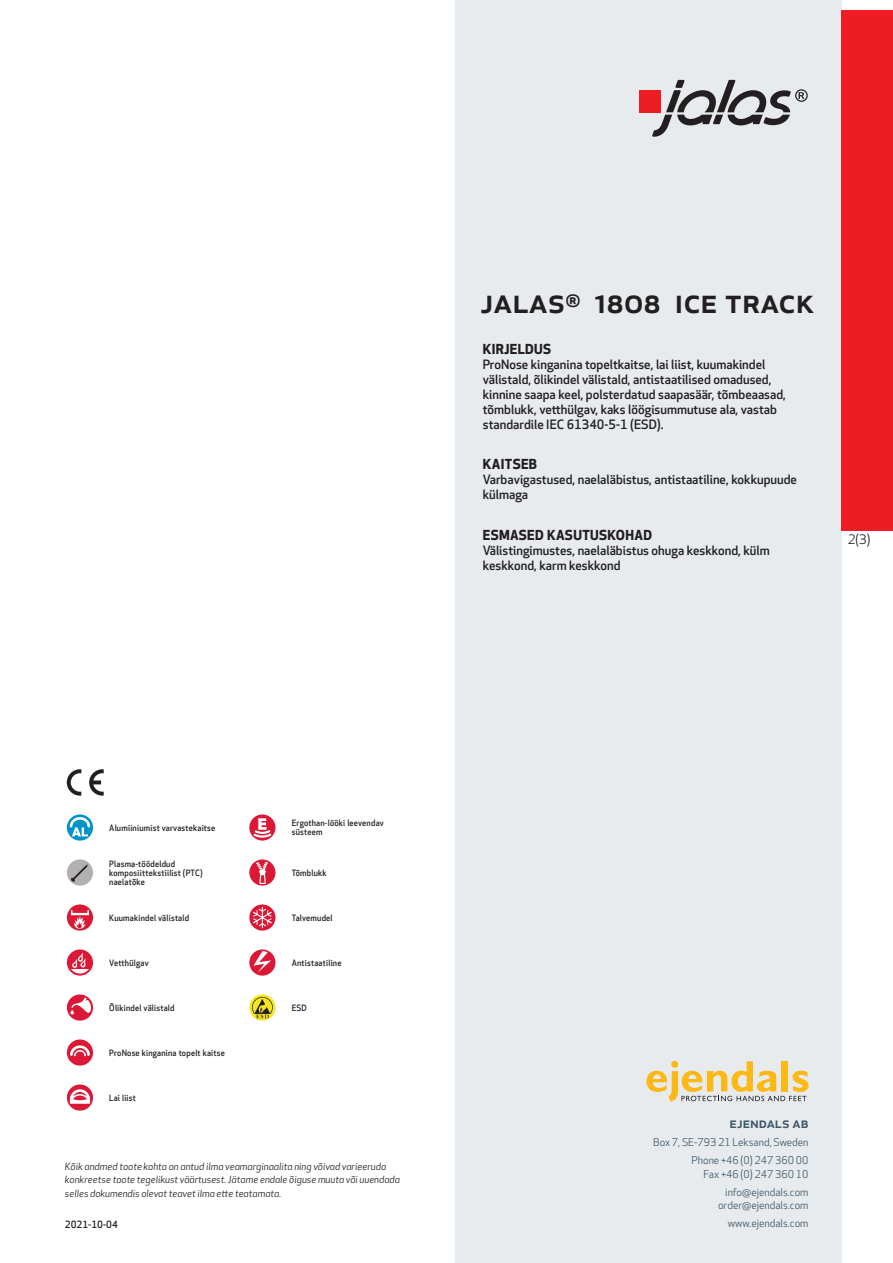
<style>
.page{position:relative;width:893px;height:1263px;background:#fff}
.page>*{position:absolute;margin:0;border:0;box-sizing:border-box;transform-origin:0 0}
.prodname{font:500 34.5px "Apex New";color:#231f20}
.t1{font:500 15px "Apex New";color:#405968}
.Funktion_body{font:700 13.5px "Apex New";letter-spacing:.025em;color:#231f20}
.t2{font:12.75px "Apex New";color:#231f20}
.Funktion_body-2{font:500 12.6px/15px "Apex New";color:#231f20}
.t3{font:10.5px/18px "Apex New";color:#405968;text-align:right}
.t4{font:italic 9.75px/13.5px "Apex New";color:#231f20}
.t5{font:500 9.75px "Apex New";color:#231f20}
.Funktion_body-3{font:500 8.55px/9px "Apex New";letter-spacing:.025em;color:#231f20;scale:.95 1}
</style>
<div class="page">
<div style="left:455px;top:0;width:387px;height:1263px;background:#e8ebee"></div>
<svg style="left:646px;top:1061px;width:162px;height:40px"></svg>
<div style="left:842px;top:11px;width:51px;height:520px;background:#ee1d23"></div>
<div style="left:639px;top:90px;width:22px;height:22px;background:#ee1d23"></div>
<svg style="left:652px;top:80px;width:156px;height:57px"></svg>
<svg style="left:67px;top:814px;width:26px;height:27px"></svg>
<svg style="left:70px;top:817px;width:20px;height:19px"></svg>
<div style="left:67px;top:859px;width:26px;height:27px;background:#b3b0b3;border-radius:50%"></div>
<svg style="left:71px;top:864px;width:17px;height:18px"></svg>
<svg style="left:67px;top:904px;width:26px;height:27px"></svg>
<svg style="left:71px;top:910px;width:18px;height:19px"></svg>
<svg style="left:67px;top:949px;width:26px;height:27px"></svg>
<svg style="left:71px;top:953px;width:18px;height:20px"></svg>
<svg style="left:67px;top:994px;width:26px;height:27px"></svg>
<svg style="left:70px;top:997px;width:21px;height:17px"></svg>
<div style="left:67px;top:1039px;width:26px;height:27px;background:#db1836;border-radius:50%"></div>
<svg style="left:70px;top:1045px;width:20px;height:11px"></svg>
<svg style="left:67px;top:1084px;width:26px;height:27px"></svg>
<svg style="left:70px;top:1089px;width:20px;height:15px"></svg>
<svg style="left:249px;top:814px;width:26px;height:27px"></svg>
<svg style="left:252px;top:818px;width:21px;height:21px"></svg>
<div style="left:249px;top:859px;width:26px;height:27px;background:#db1836;border-radius:50%"></div>
<svg style="left:256px;top:862px;width:12px;height:22px"></svg>
<svg style="left:249px;top:904px;width:26px;height:27px"></svg>
<svg style="left:253px;top:907px;width:19px;height:21px"></svg>
<svg style="left:249px;top:949px;width:26px;height:27px"></svg>
<svg style="left:254px;top:951px;width:17px;height:21px"></svg>
<svg style="left:249px;top:994px;width:26px;height:26px"></svg>
<svg style="left:252px;top:997px;width:21px;height:21px"></svg>
<svg style="left:89px;top:769px;width:15px;height:27px"></svg>
<svg style="left:67px;top:769px;width:14px;height:27px"></svg>
<p class="prodname" style="left:480px;top:277px;width:336px">JALAS<sup>®</sup> 1808 ICE TRACK</p>
<p class="Funktion_body" style="left:483px;top:339px;width:70px">KIRJELDUS</p>
<p class="Funktion_body-2" style="left:483px;top:356px;width:305px">ProNose kinganina topeltkaitse, lai liist, kuumakindel välistald, õlikindel välistald, antistaatilised omadused, kinnine saapa keel, polsterdatud saapasäär, tõmbeaasad, tõmblukk, vetthülgav, kaks löögisummutuse ala, vastab standardile IEC 61340-5-1 (ESD).</p>
<p class="Funktion_body" style="left:483px;top:455px;width:56px">KAITSEB</p>
<p class="Funktion_body-2" style="left:483px;top:472px;width:316px">Varbavigastused, naelaläbistus, antistaatiline, kokkupuude külmaga</p>
<p class="Funktion_body" style="left:483px;top:525px;width:171px">ESMASED KASUTUSKOHAD</p>
<p class="Funktion_body-2" style="left:483px;top:543px;width:288px">Välistingimustes, naelaläbistus ohuga keskkond, külm keskkond, karm keskkond</p>
<p class="t2" style="left:848px;top:531px;width:24px">2(3)</p>
<p class="Funktion_body-3" style="left:109px;top:823px;width:113px">Alumiiniumist varvastekaitse</p>
<p class="Funktion_body-3" style="left:109px;top:859px;width:100px">Plasma-töödeldud komposiittekstiilist (PTC) naelatõke</p>
<p class="Funktion_body-3" style="left:109px;top:913px;width:86px">Kuumakindel välistald</p>
<p class="Funktion_body-3" style="left:109px;top:958px;width:43px">Vetthülgav</p>
<p class="Funktion_body-3" style="left:109px;top:1003px;width:70px">Õlikindel välistald</p>
<p class="Funktion_body-3" style="left:109px;top:1048px;width:123px">ProNose kinganina topelt kaitse</p>
<p class="Funktion_body-3" style="left:109px;top:1093px;width:30px">Lai liist</p>
<p class="Funktion_body-3" style="left:292px;top:819px;width:99px">Ergothan-lööki leevendav süsteem</p>
<p class="Funktion_body-3" style="left:292px;top:868px;width:38px">Tõmblukk</p>
<p class="Funktion_body-3" style="left:292px;top:913px;width:45px">Talvemudel</p>
<p class="Funktion_body-3" style="left:292px;top:958px;width:54px">Antistaatiline</p>
<p class="Funktion_body-3" style="left:292px;top:1003px;width:17px">ESD</p>
<p class="t4" style="left:65px;top:1159px;width:337px">Kõik andmed toote kohta on antud ilma veamarginaalita ning võivad varieeruda konkreetse toote tegelikust väärtusest. Jätame endale õiguse muuta või uuendada selles dokumendis olevat teavet ilma ette teatamata.</p>
<p class="t5" style="left:65px;top:1218px;width:54px">2021-10-04</p>
<p class="t1" style="left:729px;top:1113px;width:80px">ejendals ab</p>
<p class="t3" style="left:653px;top:1133px;width:157px">Box 7, SE-793 21 Leksand, Sweden<br>Phone +46 (0) 247 360 00</p>
<p class="t3" style="left:703px;top:1165px;width:107px">Fax +46 (0) 247 360 10 info@ejendals.com</p>
<p class="t3" style="left:718px;top:1196px;width:92px">order@ejendals.com</p>
<p class="t3" style="left:728px;top:1215px;width:82px">www.ejendals.com</p>
</div>
